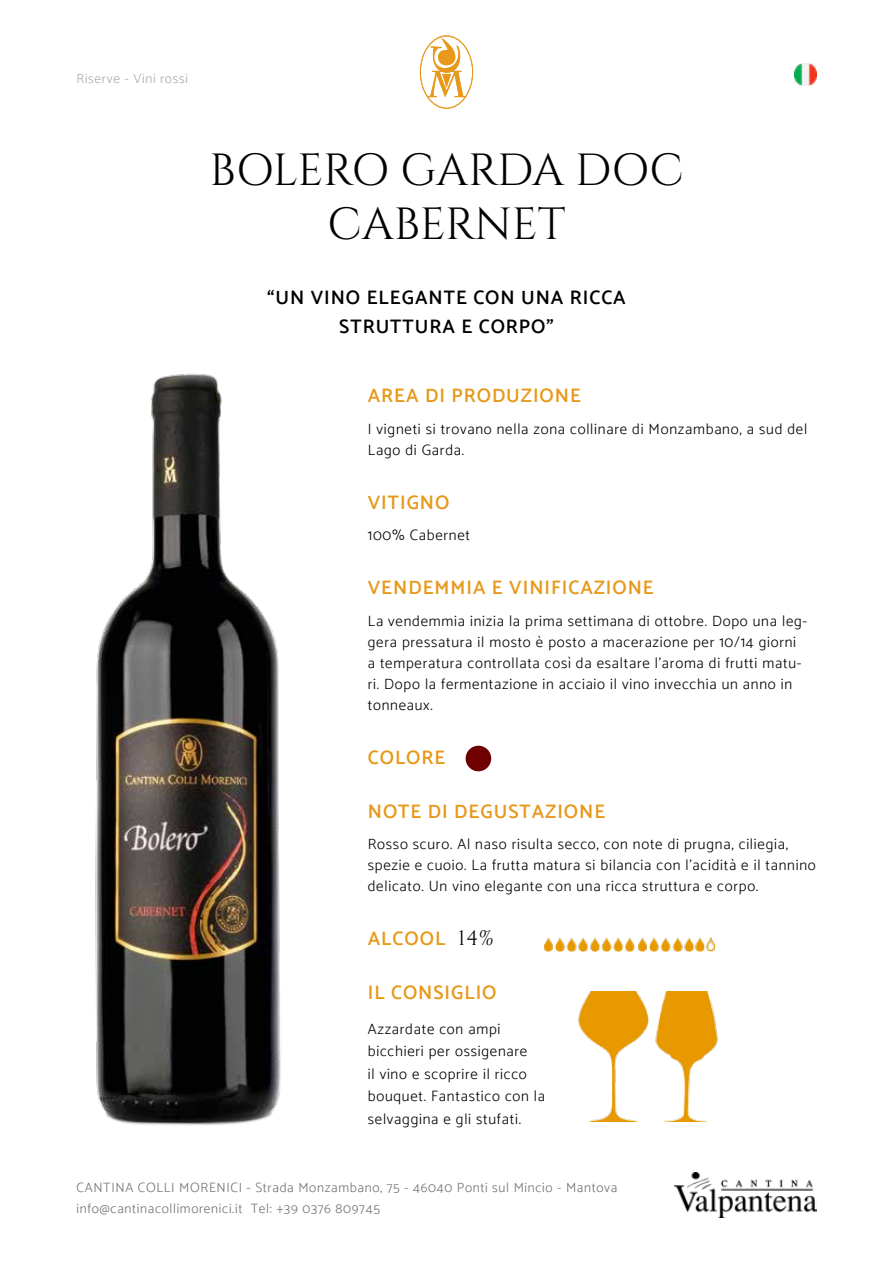
<style>
.page{position:relative;width:893px;height:1263px;background:#fff}
.page>*{position:absolute;margin:0;border:0;box-sizing:border-box;transform-origin:0 0}
.t1{font:45px/54px "Cinzel";letter-spacing:-.01em;color:#020203;text-align:center}
.t2{font:600 19.5px "Catamaran";letter-spacing:.05em;color:#e6991a}
.t3{font:600 19.5px/28.5px "Catamaran";letter-spacing:.05em;color:#000;text-align:center}
.t4{font:300 15px/21px "Catamaran";letter-spacing:.05em;color:#000}
.t5{font:300 13.5px/21px "Catamaran";letter-spacing:.05em;color:#737272}
.t6{font:300 13.5px "Catamaran";letter-spacing:.05em;color:#ababab}
.s1{font-family:"Cinzel";font-weight:400;font-size:21px;color:#000}
</style>
<div class="page">
<img style="left:795px;top:64px;width:21px;height:21px">
<img style="left:675px;top:1173px;width:141px;height:44px">
<img style="left:95px;top:373px;width:186px;height:752px">
<img style="left:578px;top:991px;width:140px;height:130px">
<img style="left:543px;top:938px;width:173px;height:14px">
<div style="left:466px;top:746px;width:25px;height:25px;background:#6e0000;border-radius:50%"></div>
<svg style="left:420px;top:35px;width:53px;height:74px"></svg>
<p class="t6" style="left:77px;top:70px;width:113px">Riserve - Vini rossi</p>
<h1 class="t1" style="left:209px;top:144px;width:476px">BOLERO GARDA DOC<br>CABERNET</h1>
<h2 class="t3" style="left:267px;top:283px;width:360px">“UN VINO ELEGANTE CON UNA RICCA<br>STRUTTURA E CORPO”</h2>
<h2 class="t2" style="left:368px;top:384px;width:215px">AREA DI PRODUZIONE</h2>
<p class="t4" style="left:368px;top:418px;width:441px">I vigneti si trovano nella zona collinare di Monzambano, a sud del<br>Lago di Garda.</p>
<h2 class="t2" style="left:368px;top:490px;width:83px">VITIGNO</h2>
<p class="t4" style="left:368px;top:524px;width:104px">100% Cabernet</p>
<h2 class="t2" style="left:368px;top:576px;width:288px">VENDEMMIA E VINIFICAZIONE</h2>
<p class="t4" style="left:368px;top:610px;width:441px">La vendemmia inizia la prima settimana di ottobre. Dopo una leg&shy;gera pressatura il mosto è posto a macerazione per 10/14 giorni<br>a temperatura controllata così da esaltare l’aroma di frutti matu&shy;ri. Dopo la fermentazione in acciaio il vino invecchia un anno in tonneaux.</p>
<h2 class="t2" style="left:368px;top:745px;width:79px">COLORE</h2>
<h2 class="t2" style="left:368px;top:799px;width:239px">NOTE DI DEGUSTAZIONE</h2>
<p class="t4" style="left:368px;top:833px;width:449px">Rosso scuro. Al naso risulta secco, con note di prugna, ciliegia, spezie e cuoio. La frutta matura si bilancia con l’acidità e il tannino delicato. Un vino elegante con una ricca struttura e corpo.</p>
<h2 class="t2" style="left:368px;top:927px;width:127px">ALCOOL <span class="s1">14%</span></h2>
<h2 class="t2" style="left:368px;top:981px;width:130px">IL CONSIGLIO</h2>
<p class="t4" style="left:368px;top:1017px;width:179px;line-height:22.5px">Azzardate con ampi bicchieri per ossigenare<br>il vino e scoprire il ricco bouquet. Fantastico con la selvaggina e gli stufati.</p>
<p class="t5" style="left:77px;top:1176px;width:542px">CANTINA COLLI MORENICI - Strada Monzambano, 75 - 46040 Ponti sul Mincio - Mantova info@cantinacollimorenici.it Tel: +39 0376 809745</p>
</div>
